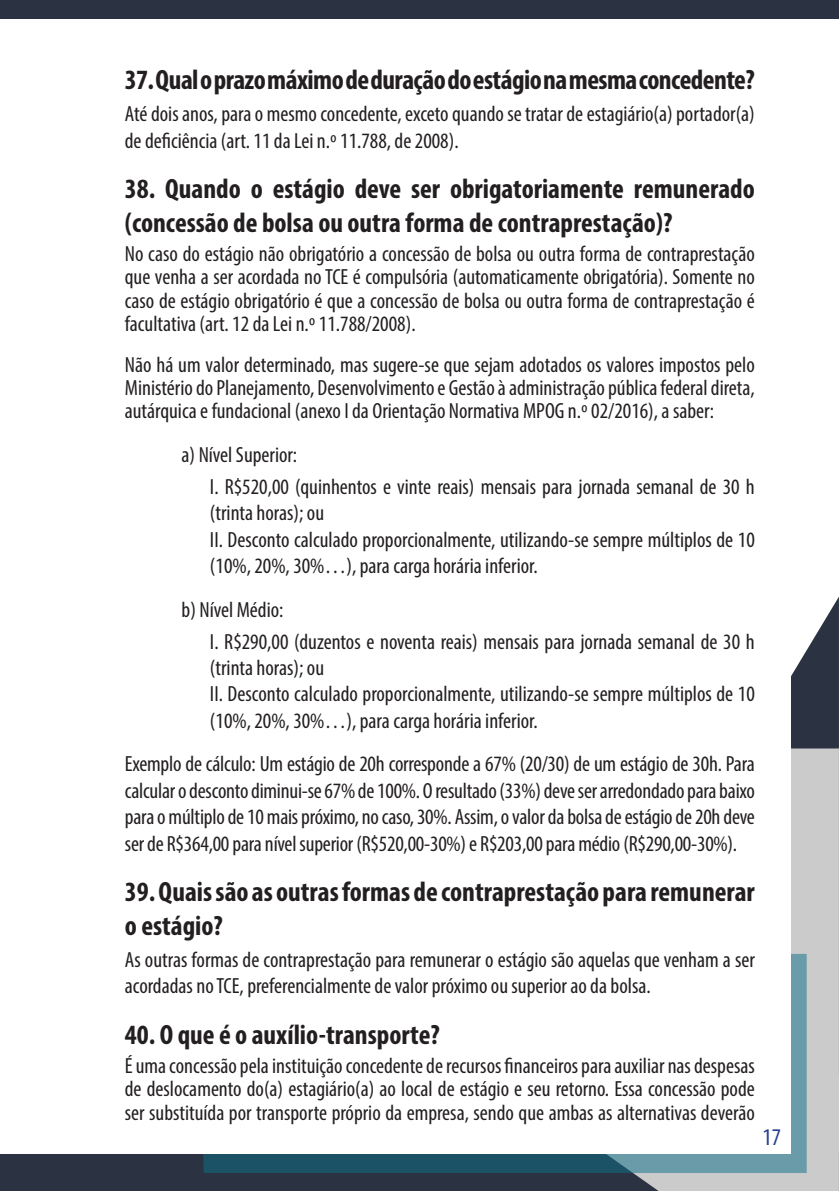
<style>
.page{position:relative;width:840px;height:1191px;background:#fff}
.page>*{position:absolute;margin:0;border:0;box-sizing:border-box;transform-origin:0 0}
.t1{font:700 condensed 28px/33.6px "Myriad Pro";color:#231f20}
.t2{font:700 condensed 28px "Myriad Pro";letter-spacing:-.02em;color:#231f20}
.t3{font:condensed 24px "Myriad Pro";color:#253f8e}
.t4{font:condensed 22px/26.4px "Myriad Pro";color:#231f20}
</style>
<div class="page">
<div style="left:0;top:1153px;width:838px;height:37px;background:#2b3241"></div>
<svg style="left:791px;top:598px;width:47px;height:150px;fill:#2b3241"></svg>
<svg style="left:31px;top:748px;width:807px;height:443px;fill:#cbcbcb"></svg>
<div style="left:0;top:0;width:838px;height:19px;background:#2b3241"></div>
<svg style="left:198px;top:954px;width:608px;height:219px;background:#487989"></svg>
<div style="left:0;top:59px;width:790px;height:1094px;background:#fff"></div>
<p class="t2" style="left:125px;top:62px;width:631px">37. Qual o prazo máximo de duração do estágio na mesma concedente?</p>
<p class="t4" style="left:125px;top:100px;width:631px">Até dois anos, para o mesmo concedente, exceto quando se tratar de estagiário(a) portador(a) de deficiência (art. 11 da Lei n.º 11.788, de 2008).</p>
<p class="t1" style="left:125px;top:171px;width:631px">38. Quando o estágio deve ser obrigatoriamente remunerado (concessão de bolsa ou outra forma de contraprestação)?</p>
<p class="t4" style="left:125px;top:242px;width:631px;line-height:23.4px;text-align:justify">No caso do estágio não obrigatório a concessão de bolsa ou outra forma de contraprestação que venha a ser acordada no TCE é compulsória (automaticamente obrigatória). Somente no caso de estágio obrigatório é que a concessão de bolsa ou outra forma de contraprestação é facultativa (art. 12 da Lei n.º 11.788/2008).</p>
<p class="t4" style="left:125px;top:352px;width:631px;line-height:23.4px;text-align:justify">Não há um valor determinado, mas sugere-se que sejam adotados os valores impostos pelo Ministério do Planejamento, Desenvolvimento e Gestão à administração pública federal direta, autárquica e fundacional (anexo I da Orientação Normativa MPOG n.º 02/2016), a saber:</p>
<p class="t4" style="left:210px;top:438px;width:546px;line-height:32px;text-indent:-28px">a) Nível Superior:<br>I. R$520,00 (quinhentos e vinte reais) mensais para jornada semanal de 30 h</p>
<p class="t4" style="left:210px;top:499px;width:546px">(trinta horas); ou<br>II. Desconto calculado proporcionalmente, utilizando-se sempre múltiplos de 10 (10%, 20%, 30%…), para carga horária inferior.</p>
<p class="t4" style="left:210px;top:593px;width:546px;line-height:32px;text-indent:-28px">b) Nível Médio:<br>I. R$290,00 (duzentos e noventa reais) mensais para jornada semanal de 30 h</p>
<p class="t4" style="left:210px;top:654px;width:546px">(trinta horas); ou<br>II. Desconto calculado proporcionalmente, utilizando-se sempre múltiplos de 10 (10%, 20%, 30%…), para carga horária inferior.</p>
<p class="t4" style="left:125px;top:750px;width:631px;text-align:justify">Exemplo de cálculo: Um estágio de 20h corresponde a 67% (20/30) de um estágio de 30h. Para calcular o desconto diminui-se 67% de 100%. O resultado (33%) deve ser arredondado para baixo para o múltiplo de 10 mais próximo, no caso, 30%. Assim, o valor da bolsa de estágio de 20h deve ser de R$364,00 para nível superior (R$520,00-30%) e R$203,00 para médio (R$290,00-30%).</p>
<p class="t1" style="left:125px;top:874px;width:631px">39. Quais são as outras formas de contraprestação para remunerar o estágio?</p>
<p class="t4" style="left:125px;top:946px;width:631px">As outras formas de contraprestação para remunerar o estágio são aquelas que venham a ser acordadas no TCE, preferencialmente de valor próximo ou superior ao da bolsa.</p>
<p class="t1" style="left:125px;top:1017px;width:316px">40. O que é o auxílio-transporte?</p>
<p class="t4" style="left:125px;top:1053px;width:631px;line-height:23.4px;text-align:justify">É uma concessão pela instituição concedente de recursos financeiros para auxiliar nas despesas de deslocamento do(a) estagiário(a) ao local de estágio e seu retorno. Essa concessão pode ser substituída por transporte próprio da empresa, sendo que ambas as alternativas deverão</p>
<p class="t3" style="left:762px;top:1122px;width:20px">17</p>
</div>
